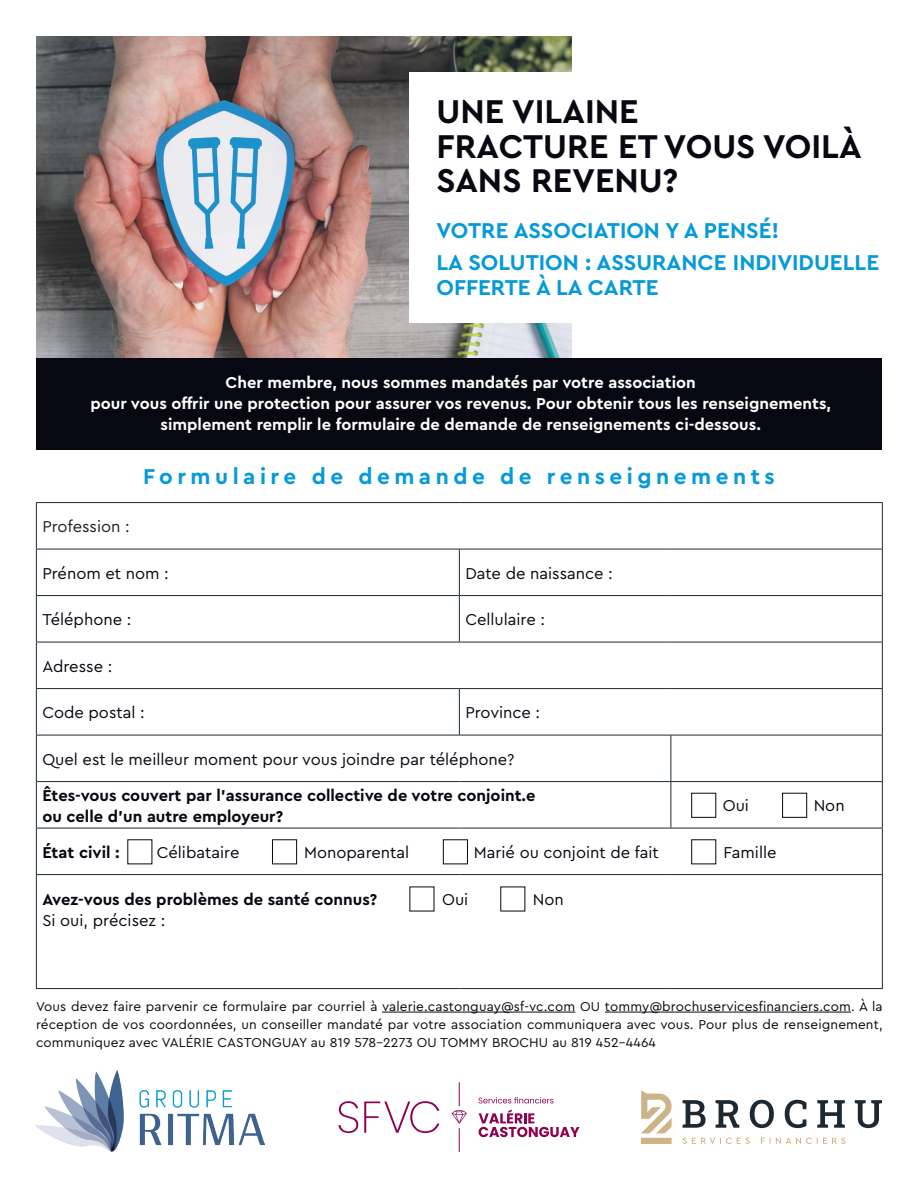
<style>
.page{position:relative;width:918px;height:1188px;background:#fff}
.page>*{position:absolute;margin:0;border:0;box-sizing:border-box;transform-origin:0 0}
.t1{font:700 34.5px/34.5px "Cera Pro";color:#070811}
.t2{font:700 22.5px/31.5px "Cera Pro";color:#069ad9}
.t3{font:700 22.5px "Cera Pro";letter-spacing:.2em;color:#069ad9}
.t4{font:16.5px "Cera Pro";color:#070811}
.t5{font:700 16.5px/21px "Cera Pro";color:#fff;text-align:center}
.t6{font:700 16.5px/21px "Cera Pro";color:#070811}
.t7{font:16.5px "Cera Pro";color:#231f20}
.t8{font:13.5px/18px "Cera Pro";letter-spacing:.01em;color:#070811;text-align:justify}
</style>
<div class="page">
<img style="left:36px;top:36px;width:536px;height:323px">
<div style="left:410px;top:72px;width:472px;height:251px;background:#fff"></div>
<div style="left:36px;top:359px;width:846px;height:91px;background:#070811"></div>
<hr style="left:36px;top:502px;width:423px;height:1px;background:#1c2933">
<hr style="left:36px;top:503px;width:1px;height:46px;background:#1c2933">
<hr style="left:459px;top:502px;width:212px;height:1px;background:#1c2933">
<hr style="left:671px;top:502px;width:212px;height:1px;background:#1c2933">
<hr style="left:882px;top:503px;width:1px;height:46px;background:#1c2933">
<hr style="left:36px;top:549px;width:423px;height:1px;background:#1c2933">
<hr style="left:36px;top:549px;width:1px;height:46px;background:#1c2933">
<hr style="left:459px;top:549px;width:212px;height:1px;background:#1c2933">
<hr style="left:459px;top:549px;width:1px;height:46px;background:#1c2933">
<hr style="left:671px;top:549px;width:212px;height:1px;background:#1c2933">
<hr style="left:882px;top:549px;width:1px;height:46px;background:#1c2933">
<hr style="left:36px;top:595px;width:423px;height:1px;background:#1c2933">
<hr style="left:36px;top:596px;width:1px;height:46px;background:#1c2933">
<hr style="left:459px;top:595px;width:212px;height:1px;background:#1c2933">
<hr style="left:459px;top:596px;width:1px;height:46px;background:#1c2933">
<hr style="left:671px;top:595px;width:212px;height:1px;background:#1c2933">
<hr style="left:882px;top:596px;width:1px;height:46px;background:#1c2933">
<hr style="left:36px;top:642px;width:423px;height:1px;background:#1c2933">
<hr style="left:36px;top:642px;width:1px;height:46px;background:#1c2933">
<hr style="left:459px;top:642px;width:212px;height:1px;background:#1c2933">
<hr style="left:671px;top:642px;width:212px;height:1px;background:#1c2933">
<hr style="left:882px;top:642px;width:1px;height:46px;background:#1c2933">
<hr style="left:36px;top:688px;width:423px;height:1px;background:#1c2933">
<hr style="left:36px;top:689px;width:1px;height:46px;background:#1c2933">
<hr style="left:459px;top:688px;width:212px;height:1px;background:#1c2933">
<hr style="left:459px;top:689px;width:1px;height:46px;background:#1c2933">
<hr style="left:671px;top:688px;width:212px;height:1px;background:#1c2933">
<hr style="left:882px;top:689px;width:1px;height:46px;background:#1c2933">
<hr style="left:36px;top:735px;width:423px;height:1px;background:#1c2933">
<hr style="left:36px;top:735px;width:1px;height:46px;background:#1c2933">
<hr style="left:459px;top:735px;width:212px;height:1px;background:#1c2933">
<hr style="left:671px;top:735px;width:212px;height:1px;background:#1c2933">
<hr style="left:670px;top:735px;width:1px;height:46px;background:#1c2933">
<hr style="left:882px;top:735px;width:1px;height:46px;background:#1c2933">
<hr style="left:36px;top:781px;width:423px;height:1px;background:#1c2933">
<hr style="left:36px;top:782px;width:1px;height:46px;background:#1c2933">
<hr style="left:459px;top:781px;width:212px;height:1px;background:#1c2933">
<hr style="left:671px;top:781px;width:212px;height:1px;background:#1c2933">
<hr style="left:670px;top:782px;width:1px;height:46px;background:#1c2933">
<hr style="left:882px;top:782px;width:1px;height:46px;background:#1c2933">
<hr style="left:36px;top:828px;width:423px;height:1px;background:#1c2933">
<hr style="left:36px;top:828px;width:1px;height:46px;background:#1c2933">
<hr style="left:459px;top:828px;width:212px;height:1px;background:#1c2933">
<hr style="left:671px;top:828px;width:212px;height:1px;background:#1c2933">
<hr style="left:882px;top:828px;width:1px;height:46px;background:#1c2933">
<hr style="left:36px;top:874px;width:423px;height:1px;background:#1c2933">
<hr style="left:36px;top:875px;width:1px;height:113px;background:#1c2933">
<hr style="left:459px;top:874px;width:212px;height:1px;background:#1c2933">
<hr style="left:671px;top:874px;width:212px;height:1px;background:#1c2933">
<hr style="left:882px;top:875px;width:1px;height:113px;background:#1c2933">
<hr style="left:36px;top:988px;width:423px;height:1px;background:#1c2933">
<hr style="left:459px;top:988px;width:212px;height:1px;background:#1c2933">
<hr style="left:671px;top:988px;width:212px;height:1px;background:#1c2933">
<div style="left:272px;top:839px;width:25px;height:25px;border:1px solid #070811"></div>
<div style="left:443px;top:839px;width:25px;height:25px;border:1px solid #070811"></div>
<hr style="left:382px;top:1012px;width:193px;height:1px;background:#070811">
<hr style="left:605px;top:1012px;width:246px;height:1px;background:#070811">
<img style="left:36px;top:1071px;width:229px;height:81px">
<svg style="left:338px;top:1101px;width:20px;height:32px"></svg>
<svg style="left:364px;top:1101px;width:75px;height:32px"></svg>
<svg style="left:479px;top:1097px;width:74px;height:6px"></svg>
<svg style="left:479px;top:1109px;width:101px;height:28px"></svg>
<svg style="left:452px;top:1082px;width:15px;height:70px"></svg>
<svg style="left:683px;top:1100px;width:199px;height:28px"></svg>
<svg style="left:683px;top:1138px;width:162px;height:6px"></svg>
<svg style="left:641px;top:1090px;width:31px;height:54px"></svg>
<div style="left:691px;top:793px;width:25px;height:25px;border:1px solid #070811"></div>
<div style="left:782px;top:793px;width:25px;height:25px;border:1px solid #070811"></div>
<h1 class="t1" style="left:436px;top:93px;width:427px">UNE VILAINE<br>FRACTURE ET VOUS VOILÀ<br>SANS REVENU?</h1>
<h2 class="t2" style="left:436px;top:214px;width:444px">VOTRE ASSOCIATION Y A PENSÉ!<br>LA SOLUTION : ASSURANCE INDIVIDUELLE</h2>
<h2 class="t2" style="left:436px;top:271px;width:224px">OFFERTE À LA CARTE</h2>
<p class="t5" style="left:90px;top:372px;width:742px">Cher membre, nous sommes mandatés par votre association<br>pour vous offrir une protection pour assurer vos revenus. Pour obtenir tous les renseignements, simplement remplir le formulaire de demande de renseignements ci-dessous.</p>
<h2 class="t3" style="left:143px;top:462px;width:633px">Formulaire de demande de renseignements</h2>
<p class="t7" style="left:42px;top:516px;width:89px">Profession :</p>
<p class="t4" style="left:42px;top:562px;width:128px">Prénom et nom :</p>
<p class="t4" style="left:465px;top:562px;width:149px">Date de naissance :</p>
<p class="t4" style="left:42px;top:609px;width:91px">Téléphone :</p>
<p class="t4" style="left:465px;top:609px;width:81px">Cellulaire :</p>
<p class="t4" style="left:42px;top:655px;width:71px">Adresse :</p>
<p class="t4" style="left:42px;top:702px;width:104px">Code postal :</p>
<p class="t4" style="left:465px;top:702px;width:76px">Province :</p>
<p class="t4" style="left:42px;top:748px;width:474px">Quel est le meilleur moment pour vous joindre par téléphone?</p>
<p class="t6" style="left:42px;top:784px;width:495px">Êtes-vous couvert par l’assurance collective de votre conjoint.e ou celle d’un autre employeur?</p>
<p class="t6" style="left:42px;top:841px;width:79px">État civil :</p>
<p class="t4" style="left:157px;top:841px;width:84px">Célibataire</p>
<p class="t4" style="left:304px;top:841px;width:107px">Monoparental</p>
<p class="t4" style="left:474px;top:841px;width:186px">Marié ou conjoint de fait</p>
<p class="t4" style="left:724px;top:841px;width:54px">Famille</p>
<p class="t6" style="left:42px;top:888px;width:337px">Avez-vous des problèmes de santé connus?</p>
<p class="t4" style="left:442px;top:888px;width:28px">Oui</p>
<p class="t4" style="left:533px;top:888px;width:33px">Non</p>
<p class="t4" style="left:42px;top:910px;width:124px">Si oui, précisez :</p>
<p class="t4" style="left:723px;top:794px;width:28px">Oui</p>
<p class="t4" style="left:814px;top:794px;width:33px">Non</p>
<p class="t8" style="left:36px;top:997px;width:848px">Vous devez faire parvenir ce formulaire par courriel à valerie.castonguay@sf-vc.com OU tommy@brochuservicesfinanciers.com. À la réception de vos coordonnées, un conseiller mandaté par votre association communiquera avec vous. Pour plus de renseignement, communiquez avec VALÉRIE CASTONGUAY au 819 578-2273 OU TOMMY BROCHU au 819 452-4464</p>
</div>
